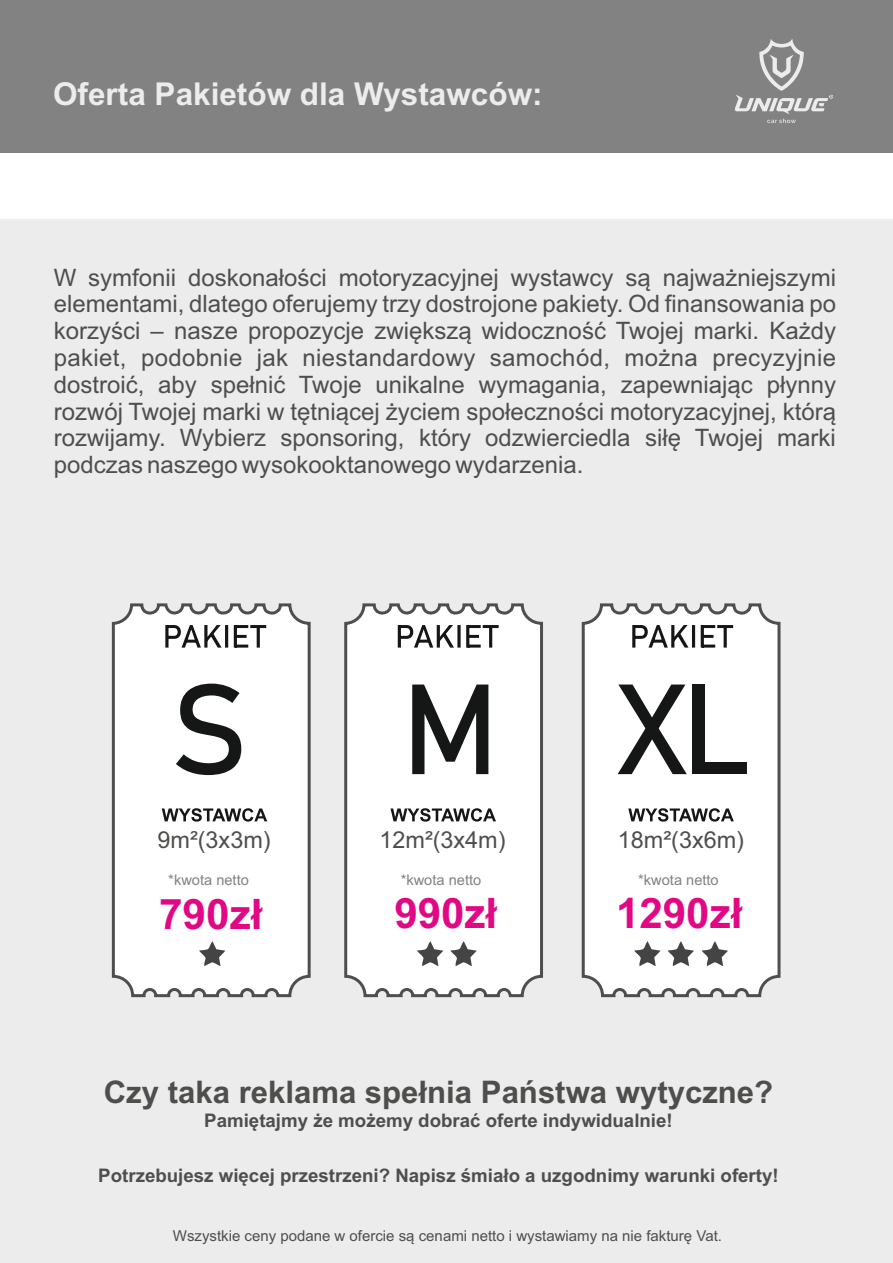
<style>
.page{position:relative;width:893px;height:1263px;background:#fff}
.page>*{position:absolute;margin:0;border:0;box-sizing:border-box;transform-origin:0 0}
.t1{font:700 42px "Arial";color:#e10886}
.t2{font:700 31.5px "Arial";color:#ececec}
.t3{font:700 31.2px "Arial";color:#4e4e4d}
.t4{font:24px/26.8px "Arial";color:#4e4e4d;text-align:justify}
.t5{font:23.4px "Arial";color:#4e4e4d}
.t6{font:700 18.75px "Arial";color:#4e4e4d}
.t7{font:15px "Arial";color:#4e4e4d}
.t8{font:14.7px "Arial";color:#818281}
</style>
<div class="page">
<div style="left:0;top:219px;width:893px;height:1044px;background:#ececec"></div>
<div style="left:0;top:0;width:893px;height:153px;background:#818281"></div>
<svg style="left:111px;top:603px;width:200px;height:395px;background:#f4f4f4"></svg>
<svg style="left:199px;top:941px;width:26px;height:25px"></svg>
<svg style="left:165px;top:625px;width:101px;height:23px;background:#aaa"></svg>
<svg style="left:176px;top:684px;width:65px;height:91px;background:#9c9c9c"></svg>
<svg style="left:162px;top:808px;width:105px;height:14px"></svg>
<svg style="left:344px;top:603px;width:199px;height:395px;background:#f4f4f4"></svg>
<svg style="left:417px;top:941px;width:26px;height:25px"></svg>
<svg style="left:450px;top:941px;width:27px;height:25px"></svg>
<svg style="left:398px;top:625px;width:101px;height:23px;background:#aaa"></svg>
<svg style="left:412px;top:684px;width:76px;height:90px;background:#858686"></svg>
<svg style="left:390px;top:808px;width:106px;height:14px"></svg>
<svg style="left:581px;top:603px;width:200px;height:395px;background:#f4f4f4"></svg>
<svg style="left:634px;top:941px;width:27px;height:25px"></svg>
<svg style="left:668px;top:941px;width:26px;height:25px"></svg>
<svg style="left:702px;top:941px;width:26px;height:25px"></svg>
<svg style="left:632px;top:625px;width:101px;height:23px;background:#aaa"></svg>
<div style="left:695px;top:762px;width:51px;height:12px;background:#151616"></div>
<div style="left:692px;top:684px;width:13px;height:90px;background:#151616"></div>
<svg style="left:618px;top:684px;width:69px;height:90px;background:#a8a9a9"></svg>
<svg style="left:628px;top:808px;width:106px;height:14px"></svg>
<svg style="left:735px;top:39px;width:98px;height:84px"></svg>
<h2 class="t2" style="left:53px;top:82px;width:491px">Oferta Pakietów dla Wystawców:</h2>
<p class="t4" style="left:54px;top:266px;width:784px">W symfonii doskonałości motoryzacyjnej wystawcy są najważniejszymi elementami, dlatego oferujemy trzy dostrojone pakiety. Od finansowania po korzyści – nasze propozycje zwiększą widoczność Twojej marki. Każdy pakiet, podobnie jak niestandardowy samochód, można precyzyjnie dostroić, aby spełnić Twoje unikalne wymagania, zapewniając płynny rozwój Twojej marki w tętniącej życiem społeczności motoryzacyjnej, którą rozwijamy. Wybierz sponsoring, który odzwierciedla siłę Twojej marki podczas naszego wysokooktanowego wydarzenia.</p>
<p class="t5" style="left:158px;top:830px;width:115px">9m²(3x3m)</p>
<p class="t5" style="left:379px;top:830px;width:128px">12m²(3x4m)</p>
<p class="t5" style="left:618px;top:830px;width:128px">18m²(3x6m)</p>
<p class="t8" style="left:168px;top:874px;width:82px">*kwota netto</p>
<h1 class="t1" style="left:159px;top:899px;width:105px">790zł</h1>
<p class="t8" style="left:401px;top:874px;width:82px">*kwota netto</p>
<h1 class="t1" style="left:394px;top:898px;width:104px">990zł</h1>
<p class="t8" style="left:638px;top:874px;width:82px">*kwota netto</p>
<h1 class="t1" style="left:616px;top:897px;width:128px">1290zł</h1>
<h3 class="t3" style="left:104px;top:1080px;width:671px">Czy taka reklama spełnia Państwa wytyczne?</h3>
<p class="t6" style="left:204px;top:1113px;width:470px">Pamiętajmy że możemy dobrać oferte indywidualnie!</p>
<p class="t6" style="left:98px;top:1168px;width:682px">Potrzebujesz więcej przestrzeni? Napisz śmiało a uzgodnimy warunki oferty!</p>
<p class="t7" style="left:173px;top:1229px;width:551px">Wszystkie ceny podane w ofercie są cenami netto i wystawiamy na nie fakturę Vat.</p>
</div>
